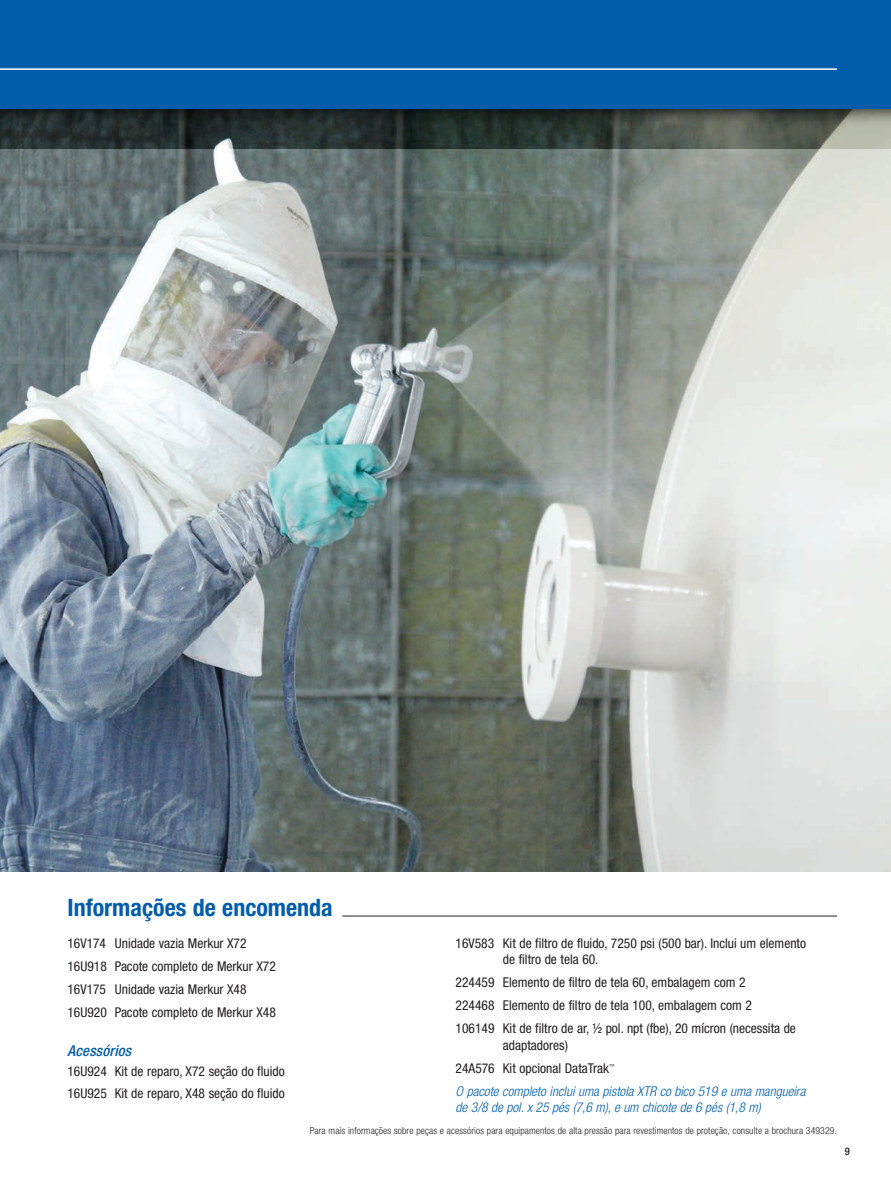
<style>
.page{position:relative;width:891px;height:1188px;background:#fff}
.page>*{position:absolute;margin:0;border:0;box-sizing:border-box;transform-origin:0 0}
.Subhead_16pt{font:700 condensed 24px "Helvetica Neue LT Std";color:#015dab}
.Callout_Head_10{font:italic 500 condensed 15px "Helvetica Neue LT Std";letter-spacing:.01em;color:#015dab}
.Order_Detail_9pt{font:condensed 13.5px/16.5px "Helvetica Neue LT Std";color:#231f20}
.Order_Intro_9pt{font:italic 300 condensed 13.5px/16.5px "Helvetica Neue LT Std";color:#015dab}
.Callout_Head_10-2{font:500 condensed 10.5px "Helvetica Neue LT Std";color:#231f20}
.t1{font:300 condensed 9.75px "Helvetica Neue LT Std";letter-spacing:.01em;color:#231f20}
.Order_Detail_9pt-2{font:condensed 5.4px "Helvetica Neue LT Std";color:#231f20}
</style>
<div class="page">
<img style="left:0;top:149px;width:891px;height:722px">
<img style="left:0;top:109px;width:891px;height:40px">
<div style="left:0;top:0;width:891px;height:109px;background:#015dab"></div>
<hr style="left:0;top:68px;width:837px;height:2px;background:#fff">
<hr style="left:342px;top:916px;width:495px;height:1px;background:#231f20">
<p class="Subhead_16pt" style="left:68px;top:893px;width:267px">Informações de encomenda</p>
<p class="Order_Detail_9pt" style="left:68px;top:935px;width:181px">16V174 Unidade vazia Merkur X72</p>
<p class="Order_Detail_9pt" style="left:68px;top:958px;width:210px">16U918 Pacote completo de Merkur X72</p>
<p class="Order_Detail_9pt" style="left:68px;top:981px;width:181px">16V175 Unidade vazia Merkur X48</p>
<p class="Order_Detail_9pt" style="left:68px;top:1004px;width:210px">16U920 Pacote completo de Merkur X48</p>
<p class="Callout_Head_10" style="left:68px;top:1042px;width:65px">Acessórios</p>
<p class="Order_Detail_9pt" style="left:68px;top:1062px;width:219px">16U924 Kit de reparo, X72 seção do fluido</p>
<p class="Order_Detail_9pt" style="left:68px;top:1085px;width:219px">16U925 Kit de reparo, X48 seção do fluido</p>
<p class="Order_Detail_9pt" style="left:503px;top:935px;width:305px;text-indent:-47px">16V583 Kit de filtro de fluido, 7250 psi (500 bar). Inclui um elemento de filtro de tela 60.</p>
<p class="Order_Detail_9pt" style="left:456px;top:974px;width:291px">224459 Elemento de filtro de tela 60, embalagem com 2</p>
<p class="Order_Detail_9pt" style="left:456px;top:997px;width:298px">224468 Elemento de filtro de tela 100, embalagem com 2</p>
<p class="Order_Detail_9pt" style="left:503px;top:1020px;width:295px;text-indent:-47px">106149 Kit de filtro de ar, ½ pol. npt (fbe), 20 mícron (necessita de adaptadores)</p>
<p class="Order_Detail_9pt" style="left:456px;top:1060px;width:155px">24A576 Kit opcional DataTrak</p>
<p class="Order_Detail_9pt-2" style="left:609px;top:1063px;width:7px">™</p>
<p class="Order_Intro_9pt" style="left:456px;top:1083px;width:351px">O pacote completo inclui uma pistola XTR co bico 519 e uma mangueira de 3/8 de pol. x 25 pés (7,6 m), e um chicote de 6 pés (1,8 m)</p>
<p class="t1" style="left:310px;top:1125px;width:529px">Para mais informações sobre peças e acessórios para equipamentos de alta pressão para revestimentos de proteção, consulte a brochura 349329.</p>
<p class="Callout_Head_10-2" style="left:845px;top:1145px;width:7px">9</p>
</div>
